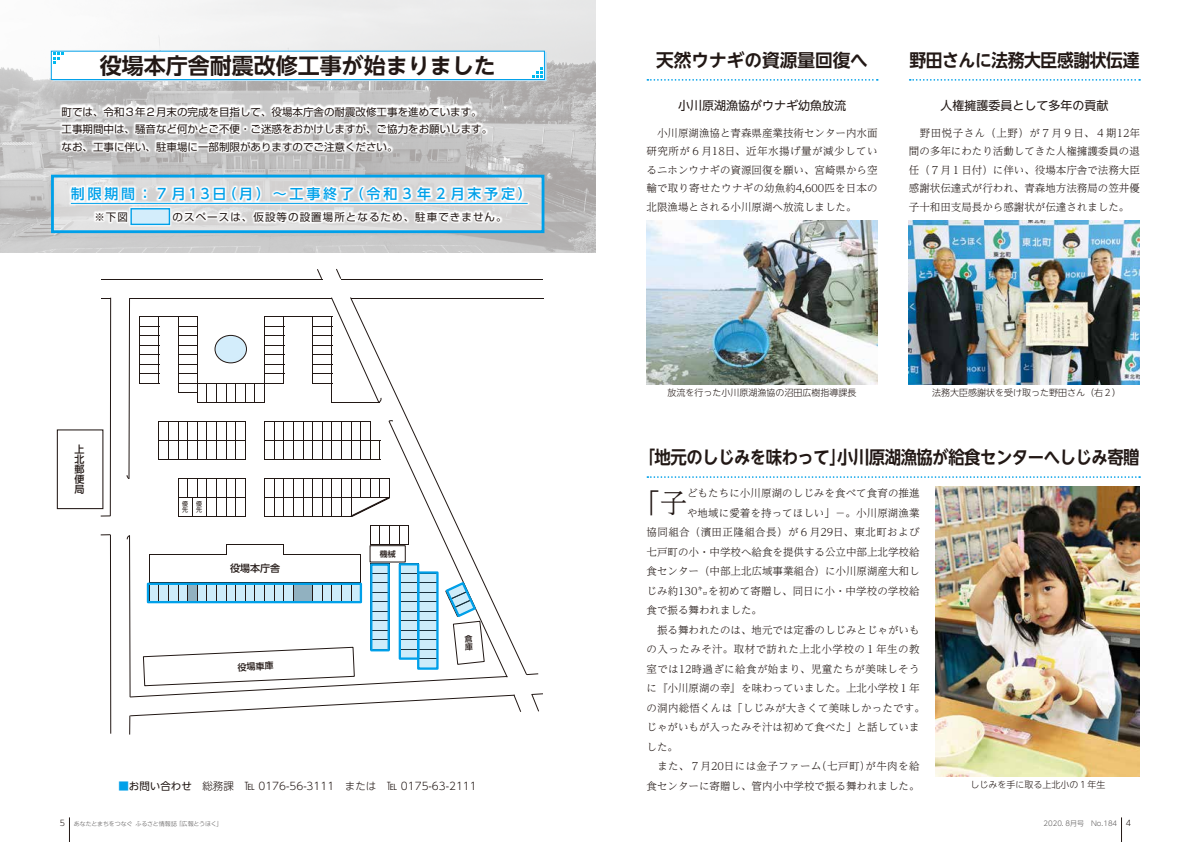
<style>
.page{position:relative;width:1191px;height:842px;background:#fff}
.page>*{position:absolute;margin:0;border:0;box-sizing:border-box;transform-origin:0 0}
.t1{font:300 27px "UD Reimin Pr 6";color:#221815}
.t2{font:700 22px "UD Shin Go NT Pr 6 De";color:#221815}
.t3{font:700 18px "UD Shin Go NT Pr 6 De";letter-spacing:-.03em;color:#221815;scale:.91 1}
.t4{font:700 18px "UD Shin Go NT Pr 6 De";letter-spacing:-.03em;color:#221815;scale:.93 1}
.t5{font:700 18px "UD Shin Go NT Pr 6 De";color:#221815}
.t6{font:500 14px "UD Shin Go NT Pr 6";letter-spacing:.2em;color:#00a0e9}
.t7{font:12px "UD Shin Go NT Pr 6";color:#221815}
.t8{font:300 10.5px/18.5px "UD Reimin Pr 6";color:#221815;text-align:justify}
.t9{font:10.5px/17.5px "Shin Go Pro";color:#221815}
.t10{font:300 10.5px "UD Shin Go NT Pr 6";color:#221815}
.t11{font:10.5px "Shin Go Pro";letter-spacing:.1em;color:#221815}
.t12{font:300 10.5px "UD Reimin Pr 6";letter-spacing:.04em;color:#221815}
.t13{font:300 10.5px "UD Reimin Pr 6";letter-spacing:.035em;color:#221815}
.t14{font:300 10.5px "UD Reimin Pr 6";letter-spacing:.02em;color:#221815}
.t15{font:300 10.5px "UD Reimin Pr 6";letter-spacing:.045em;color:#221815}
.t16{font:500 10px/10px "UD Shin Go NT Pr 6";color:#221815;text-align:justify}
.t17{font:300 9px "UD Shin Go NT Pr 6";color:#221815}
.t18{font:500 9px "UD Shin Go NT Pr 6";color:#221815}
.t19{font:500 8px "UD Shin Go NT Pr 6";color:#221815}
.t20{font:300 8px "UD Shin Go NT Pr 6";color:#221815}
.t21{font:300 7px "UD Shin Go NT Pr 6";color:#595757}
.t22{font:300 6px "UD Shin M Go Pr 6";letter-spacing:-.025em;color:#595757}
.t23{font:6px/6px "UD Shin Go NT Pr 6";color:#221815}
.s1{font-weight:400;color:#00a0e9}
.s2{font-weight:400}
</style>
<div class="page">
<img style="left:0;top:0;width:595px;height:252px">
<svg style="left:647px;top:476px;width:493px;height:2px"></svg>
<svg style="left:909px;top:79px;width:231px;height:2px"></svg>
<svg style="left:647px;top:79px;width:230px;height:2px"></svg>
<div style="left:53px;top:52px;width:493px;height:29px;background:#0ca4ea"></div>
<div style="left:51px;top:51px;width:493px;height:29px;background:#fff"></div>
<div style="left:51px;top:51px;width:493px;height:29px;border:1px solid #00a0e9"></div>
<svg style="left:532px;top:67px;width:11px;height:11px"></svg>
<svg style="left:53px;top:52px;width:11px;height:12px"></svg>
<hr style="left:101px;top:279px;width:221px;height:1px;background:#221815">
<hr style="left:341px;top:279px;width:202px;height:1px;background:#221815">
<hr style="left:110px;top:535px;width:1px;height:199px;background:#221815">
<svg style="left:101px;top:297px;width:10px;height:220px"></svg>
<svg style="left:317px;top:269px;width:6px;height:11px"></svg>
<svg style="left:336px;top:268px;width:6px;height:11px"></svg>
<div style="left:57px;top:429px;width:46px;height:80px;border:1px solid #221815"></div>
<div style="left:52px;top:176px;width:491px;height:56px;background:#d9d9d9"></div>
<div style="left:51px;top:175px;width:493px;height:58px;border:3px solid #00a0e9"></div>
<svg style="left:59px;top:104px;width:471px;height:123px"></svg>
<hr style="left:71px;top:203px;width:457px;height:1px;background:#00a0e9">
<svg style="left:61px;top:105px;width:426px;height:59px"></svg>
<svg style="left:70px;top:186px;width:65px;height:16px"></svg>
<svg style="left:143px;top:189px;width:4px;height:10px"></svg>
<svg style="left:156px;top:186px;width:105px;height:16px"></svg>
<svg style="left:272px;top:186px;width:251px;height:16px"></svg>
<svg style="left:94px;top:211px;width:34px;height:12px"></svg>
<div style="left:130px;top:208px;width:40px;height:17px;background:#d3edfb;border:1px solid #00a0e9"></div>
<svg style="left:172px;top:210px;width:329px;height:21px"></svg>
<img style="left:935px;top:487px;width:205px;height:289px">
<img style="left:909px;top:220px;width:231px;height:164px">
<img style="left:646px;top:220px;width:231px;height:164px">
<svg style="left:69px;top:817px;width:1px;height:25px"></svg>
<svg style="left:1121px;top:817px;width:1px;height:25px"></svg>
<svg style="left:126px;top:297px;width:418px;height:437px"></svg>
<h2 class="t2" style="left:100px;top:47px;width:397px">役場本庁舎耐震改修工事が始まりました</h2>
<p class="t9" style="left:51px;top:102px;width:442px;text-indent:10px">町では、令和３年２月末の完成を目指して、役場本庁舎の耐震改修工事を進めています。　工事期間中は、騒音など何かとご不便・ご迷惑をおかけしますが、ご協力をお願いします。　なお、工事に伴い、駐車場に一部制限がありますのでご注意ください。</p>
<h3 class="t6" style="left:350px;top:182px;width:184px">（令和３年２月末予定(</h3>
<h3 class="t6" style="left:222px;top:182px;width:133px">（月）～工事終了</h3>
<h3 class="t6" style="left:71px;top:182px;width:157px">制限期間：７月13日</h3>
<p class="t11" style="left:173px;top:208px;width:335px">のスペースは、仮設等の設置場所となるため、駐車できません。</p>
<p class="t9" style="left:94px;top:207px;width:35px">※下図</p>
<p class="t16" style="left:74px;top:444px;width:11px">上北郵便局</p>
<p class="t23" style="left:182px;top:501px;width:7px">優先</p>
<p class="t23" style="left:196px;top:501px;width:7px">優先</p>
<p class="t16" style="left:230px;top:563px;width:51px">役場本庁舎</p>
<p class="t18" style="left:237px;top:660px;width:38px;rotate:-3deg">役場車庫</p>
<p class="t19" style="left:380px;top:547px;width:17px">機械</p>
<p class="t10" style="left:118px;top:777px;width:259px"><span class="s1">■</span><span class="s2">お問い合わせ</span>　総務課　℡ 0176-56-3111　または</p>
<p class="t10" style="left:387px;top:777px;width:91px">TEL 0175-63-2111</p>
<p class="t20" style="left:60px;top:817px;width:7px">5</p>
<p class="t22" style="left:176px;top:818px;width:48px">「広報とうほく」</p>
<p class="t22" style="left:135px;top:818px;width:43px">ふるさと情報誌</p>
<p class="t22" style="left:74px;top:818px;width:60px">あなたとまちをつなぐ</p>
<h3 class="t5" style="left:656px;top:45px;width:213px">天然ウナギの資源量回復へ</h3>
<p class="t7" style="left:678px;top:96px;width:169px">小川原湖漁協がウナギ幼魚放流</p>
<p class="t8" style="left:646px;top:123px;width:233px">　小川原湖漁協と青森県産業技術センター内水面研究所が６月18日、近年水揚げ量が減少しているニホンウナギの資源回復を願い、宮崎県から空輸で取り寄せたウナギの幼魚約4,600匹を日本の北限漁場とされる小川原湖へ放流しました。</p>
<h3 class="t4" style="left:909px;top:45px;width:249px">野田さんに法務大臣感謝状伝達</h3>
<p class="t7" style="left:940px;top:96px;width:169px">人権擁護委員として多年の貢献</p>
<p class="t8" style="left:909px;top:123px;width:233px">　野田悦子さん（上野）が７月９日、４期12年間の多年にわたり活動してきた人権擁護委員の退任（７月１日付）に伴い、役場本庁舎で法務大臣感謝状伝達式が行われ、青森地方法務局の笠井優子十和田支局長から感謝状が伝達されました。</p>
<p class="t17" style="left:667px;top:386px;width:190px">放流を行った小川原湖漁協の沼田広樹指導課長</p>
<p class="t17" style="left:932px;top:386px;width:190px">法務大臣感謝状を受け取った野田さん（右２(</p>
<h3 class="t3" style="left:638px;top:443px;width:552px">「地元のしじみを味わって小川原湖漁協が給食センターへしじみ寄贈</h3>
<h3 class="t3" style="left:829px;top:443px;width:20px">」</h3>
<h1 class="t1" style="left:633px;top:480px;width:55px">「子</h1>
<p class="t8" style="left:687px;top:484px;width:234px">どもたちに小川原湖のしじみを食べて食育の推進</p>
<p class="t8" style="left:687px;top:503px;width:234px">や地域に愛着を持ってほしい」－。小川原湖漁業</p>
<p class="t12" style="left:646px;top:524px;width:274px">協同組合（濱田正隆組合長）が６月29日、東北町および</p>
<p class="t8" style="left:646px;top:542px;width:274px">七戸町の小・中学校へ給食を提供する公立中部上北学校給</p>
<p class="t8" style="left:646px;top:562px;width:274px">食センター（中部上北広域事業組合）に小川原湖産大和し</p>
<p class="t8" style="left:646px;top:581px;width:274px">じみ約130㌔を初めて寄贈し、同日に小・中学校の学校給</p>
<p class="t8" style="left:646px;top:600px;width:117px">食で振る舞われました。</p>
<p class="t8" style="left:646px;top:620px;width:274px">　振る舞われたのは、地元では定番のしじみとじゃがいも</p>
<p class="t15" style="left:646px;top:641px;width:274px">の入ったみそ汁。取材で訪れた上北小学校の１年生の教</p>
<p class="t13" style="left:646px;top:660px;width:274px">室では12時過ぎに給食が始まり、児童たちが美味しそう</p>
<p class="t8" style="left:646px;top:678px;width:274px">に『小川原湖の幸』を味わっていました。上北小学校１年</p>
<p class="t14" style="left:646px;top:699px;width:280px">の洞内総悟くんは「しじみが大きくて美味しかったです。</p>
<p class="t8" style="left:646px;top:717px;width:274px">じゃがいもが入ったみそ汁は初めて食べた」と話していま</p>
<p class="t8" style="left:646px;top:737px;width:33px">した。</p>
<p class="t8" style="left:865px;top:756px;width:56px">が牛肉を給</p>
<p class="t8" style="left:816px;top:756px;width:56px">（七戸町）</p>
<p class="t8" style="left:646px;top:756px;width:274px;line-height:19.5px">　また、７月20日には金子ファーム<br>食センターに寄贈し、管内小中学校で振る舞われました。</p>
<p class="t17" style="left:970px;top:777px;width:136px">しじみを手に取る上北小の１年生</p>
<p class="t21" style="left:1043px;top:818px;width:75px">2020．8月号　No.184</p>
<p class="t20" style="left:1125px;top:817px;width:7px">4</p>
</div>
